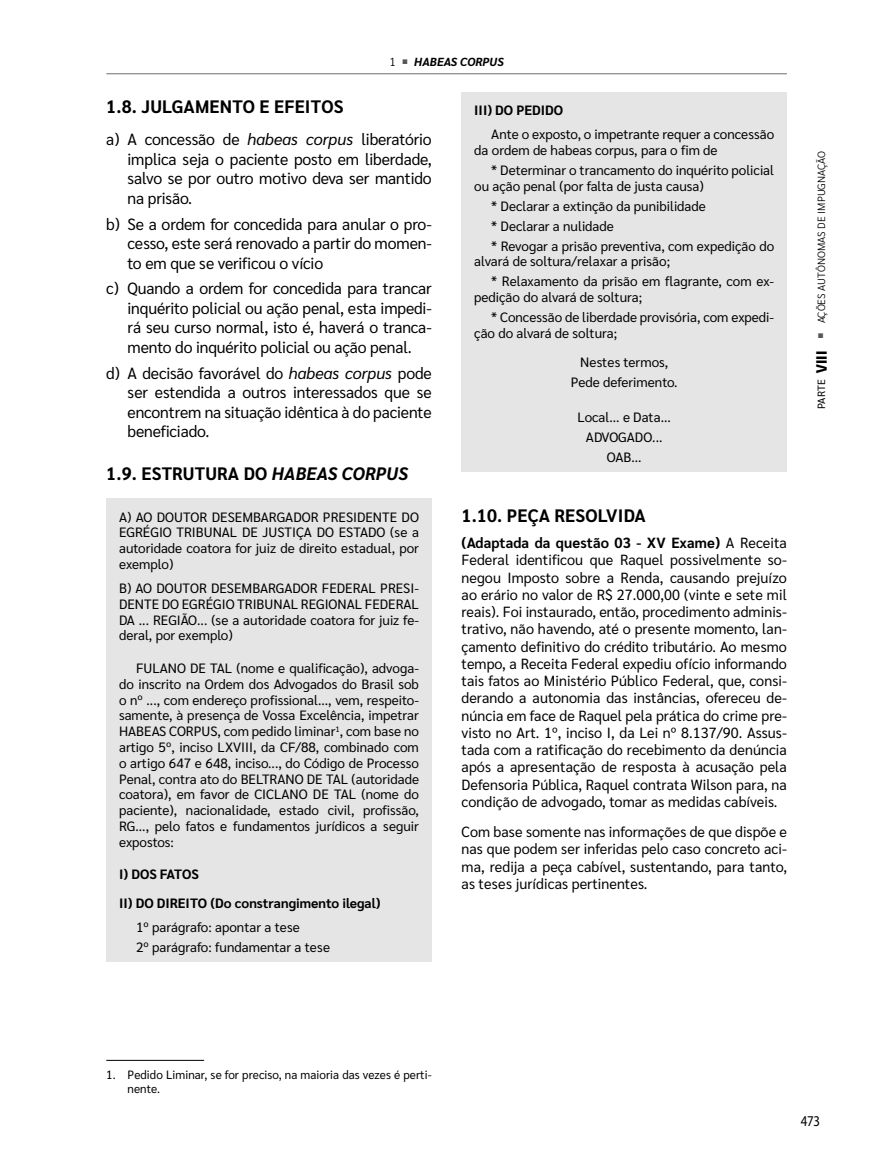
<style>
.page{position:relative;width:872px;height:1170px;background:#fff}
.page>*{position:absolute;margin:0;border:0;box-sizing:border-box;transform-origin:0 0}
.TIT_1{font:700 18px "Sarabun";letter-spacing:.01em;color:#000}
.LISTA_1{font:16.2px/19.5px "Sarabun";letter-spacing:-.01em;color:#000;text-align:justify}
.t1{font:semi-condensed 15px "Myriad Pro";color:#000;scale:.93 1}
.QUESTAO_ENUNC{font:14.7px/17.2px "Sarabun";letter-spacing:.005em;color:#000;text-align:justify}
.QUESTÃO_pedido{font:14.7px/17.2px "Sarabun";letter-spacing:.005em;color:#000;text-align:justify}
.peça_exemplo{font:13.5px/15.8px "Sarabun";color:#000}
.peça_exemplo_-_vocativo_endereçamento{font:13.5px/15.8px "Sarabun";color:#000;text-align:justify}
.peça_exemp_-_fechamento{font:13.5px "Sarabun";color:#000}
.peça_exemplo_TITULOS{font:700 13.5px "Sarabun";color:#000}
.RODAPE{font:12px/14.4px "Sarabun";letter-spacing:.005em;color:#000}
.t2{font:italic 700 11.7px "Sarabun";letter-spacing:.005em;color:#000}
.t3{font:300 10.5px "Sarabun";letter-spacing:.005em;color:#000}
.s1{font-weight:300;font-style:normal}
.s2{color:#575757}
.s3{font-style:italic}
.s4{font-weight:700}
.s5{font-weight:400}
.s6{font-family:"Fira Sans";font-weight:700;font-size:15px}
</style>
<div class="page">
<hr style="left:106px;top:73px;width:681px;height:1px;background:#878787">
<div style="left:106px;top:498px;width:326px;height:463px;background:#e5e5e5"></div>
<hr style="left:106px;top:1059px;width:98px;height:1px;background:#000">
<div style="left:461px;top:92px;width:326px;height:380px;background:#e5e5e5"></div>
<p class="t2" style="left:389px;top:55px;width:116px"><span class="s1">1</span> <span class="s2">○</span> HABEAS CORPUS</p>
<p class="TIT_1" style="left:106px;top:96px;width:239px">1.8. JULGAMENTO E EFEITOS</p>
<p class="LISTA_1" style="left:128px;top:130px;width:306px;text-indent:-21px">a) A concessão de <span class="s3">habeas corpus</span> liberatório implica seja o paciente posto em liberdade, salvo se por outro motivo deva ser mantido na prisão.</p>
<p class="LISTA_1" style="left:128px;top:214px;width:306px;text-indent:-21px">b) Se a ordem for concedida para anular o pro&shy;cesso, este será renovado a partir do momen&shy;to em que se verificou o vício</p>
<p class="LISTA_1" style="left:128px;top:279px;width:306px;text-indent:-21px">c) Quando a ordem for concedida para trancar inquérito policial ou ação penal, esta impedi&shy;rá seu curso normal, isto é, haverá o tranca&shy;mento do inquérito policial ou ação penal.</p>
<p class="LISTA_1" style="left:128px;top:363px;width:306px;text-indent:-21px">d) A decisão favorável do <span class="s3">habeas corpus</span> pode ser estendida a outros interessados que se encontrem na situação idêntica à do paciente beneficiado.</p>
<p class="TIT_1" style="left:106px;top:463px;width:303px">1.9. ESTRUTURA DO <span class="s3">HABEAS CORPUS</span></p>
<p class="peça_exemplo_-_vocativo_endereçamento" style="left:119px;top:509px;width:301px">A) AO DOUTOR DESEMBARGADOR PRESIDENTE DO EGRÉGIO TRIBUNAL DE JUSTIÇA DO ESTADO (se a autoridade coatora for juiz de direito estadual, por exemplo)</p>
<p class="peça_exemplo_-_vocativo_endereçamento" style="left:119px;top:580px;width:301px">B) AO DOUTOR DESEMBARGADOR FEDERAL PRESI-DENTE DO EGRÉGIO TRIBUNAL REGIONAL FEDERAL DA ... REGIÃO... (se a autoridade coatora for juiz fe&shy;deral, por exemplo)</p>
<p class="peça_exemplo" style="left:119px;top:660px;width:301px;text-align:justify;text-indent:17px">FULANO DE TAL (nome e qualificação), advoga&shy;do inscrito na Ordem dos Advogados do Brasil sob o nº ..., com endereço profissional..., vem, respeito&shy;samente, à presença de Vossa Excelência, impetrar HABEAS CORPUS, com pedido liminar<sup>1</sup>, com base no artigo 5º, inciso LXVIII, da CF/88, combinado com o artigo 647 e 648, inciso..., do Código de Processo Penal, contra ato do BELTRANO DE TAL (autoridade coatora), em favor de CICLANO DE TAL (nome do paciente), nacionalidade, estado civil, profissão, RG..., pelo fatos e fundamentos jurídicos a seguir expostos:</p>
<p class="peça_exemplo_TITULOS" style="left:119px;top:866px;width:81px">I) DOS FATOS</p>
<p class="peça_exemplo_TITULOS" style="left:119px;top:895px;width:263px">II) DO DIREITO (Do constrangimento ilegal)</p>
<p class="peça_exemplo" style="left:136px;top:919px;width:165px">1º parágrafo: apontar a tese</p>
<p class="peça_exemplo" style="left:136px;top:939px;width:195px">2º parágrafo: fundamentar a tese</p>
<p class="peça_exemplo_TITULOS" style="left:474px;top:102px;width:90px">III) DO PEDIDO</p>
<p class="peça_exemplo" style="left:474px;top:126px;width:301px;text-indent:17px">Ante o exposto, o impetrante requer a concessão da ordem de habeas corpus, para o fim de</p>
<p class="peça_exemplo" style="left:474px;top:162px;width:301px;text-indent:17px">* Determinar o trancamento do inquérito policial ou ação penal (por falta de justa causa)</p>
<p class="peça_exemplo" style="left:491px;top:198px;width:216px">* Declarar a extinção da punibilidade</p>
<p class="peça_exemplo" style="left:491px;top:218px;width:124px">* Declarar a nulidade</p>
<p class="peça_exemplo" style="left:474px;top:238px;width:301px;text-indent:17px">* Revogar a prisão preventiva, com expedição do alvará de soltura/relaxar a prisão;</p>
<p class="peça_exemplo" style="left:474px;top:274px;width:301px;text-indent:17px">* Relaxamento da prisão em flagrante, com ex&shy;pedição do alvará de soltura;</p>
<p class="peça_exemplo" style="left:474px;top:310px;width:301px;text-indent:17px">* Concessão de liberdade provisória, com expedi&shy;ção do alvará de soltura;</p>
<p class="peça_exemp_-_fechamento" style="left:580px;top:354px;width:90px">Nestes termos,</p>
<p class="peça_exemp_-_fechamento" style="left:571px;top:374px;width:108px">Pede deferimento.</p>
<p class="peça_exemp_-_fechamento" style="left:577px;top:409px;width:95px">Local... e Data...</p>
<p class="peça_exemp_-_fechamento" style="left:586px;top:429px;width:78px">ADVOGADO...</p>
<p class="peça_exemp_-_fechamento" style="left:607px;top:449px;width:36px">OAB...</p>
<p class="TIT_1" style="left:461px;top:505px;width:186px">1.10. PEÇA RESOLVIDA</p>
<p class="QUESTAO_ENUNC" style="left:461px;top:534px;width:327px"><span class="s4">(Adaptada da questão 03 - XV Exame)</span> A Receita Federal identificou que Raquel possivelmente so&shy;negou Imposto sobre a Renda, causando prejuízo ao erário no valor de R$ 27.000,00 (vinte e sete mil reais). Foi instaurado, então, procedimento adminis&shy;trativo, não havendo, até o presente momento, lan&shy;çamento definitivo do crédito tributário. Ao mesmo tempo, a Receita Federal expediu ofício informando tais fatos ao Ministério Público Federal, que, consi&shy;derando a autonomia das instâncias, ofereceu de&shy;núncia em face de Raquel pela prática do crime pre&shy;visto no Art. 1º, inciso I, da Lei nº 8.137/90. Assus&shy;tada com a ratificação do recebimento da denúncia após a apresentação de resposta à acusação pela Defensoria Pública, Raquel contrata Wilson para, na condição de advogado, tomar as medidas cabíveis.</p>
<p class="QUESTÃO_pedido" style="left:461px;top:823px;width:327px">Com base somente nas informações de que dispõe e nas que podem ser inferidas pelo caso concreto aci&shy;ma, redija a peça cabível, sustentando, para tanto, as teses jurídicas pertinentes.</p>
<p class="t3" style="left:815px;top:409px;width:259px;rotate:-90deg"><span class="s5">PARTE</span> <span class="s6">VIIi</span> <span class="s2">○</span> ações autônomas de impugnação</p>
<p class="RODAPE" style="left:128px;top:1067px;width:306px;text-indent:-21px">1. Pedido Liminar, se for preciso, na maioria das vezes é perti&shy;nente.</p>
<p class="t1" style="left:800px;top:1111px;width:22px">473</p>
</div>
